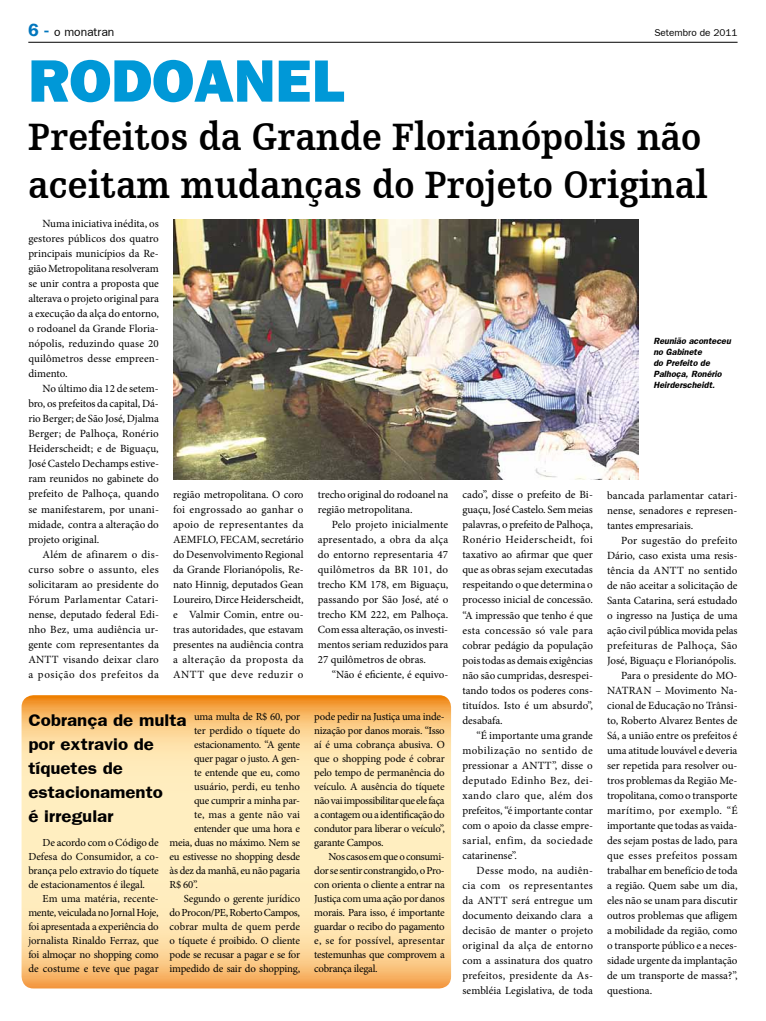
<style>
.page{position:relative;width:766px;height:1021px;background:#fff}
.page>*{position:absolute;margin:0;border:0;box-sizing:border-box;transform-origin:0 0}
.t1{font:60px "Frankfurt Gothic Heavy Plain";color:#0098d7}
.t2{font:700 40px/48px "Humanist Slabserif 712 BT";color:#000;scale:.9 1}
.t3{font:700 17px/24px "Frankfurt Gothic";color:#000;scale:1.1 1}
.t4{font:12px "Frankfurt Gothic Plain";color:#000}
.t5{font:11px/15px "Minion Pro";color:#000;text-align:justify}
.t6{font:11px "Minion Pro";letter-spacing:.03em;color:#000}
.t7{font:11px "Minion Pro";letter-spacing:.04em;color:#000}
.t8{font:11px "Minion Pro";letter-spacing:.035em;color:#000}
.t9{font:11px "Minion Pro";letter-spacing:.025em;color:#000}
.t10{font:11px "Minion Pro";letter-spacing:.02em;color:#000}
.t11{font:10.8px/14px "Minion Pro";letter-spacing:-.02em;color:#000;text-align:justify}
.t12{font:10.8px "Minion Pro";letter-spacing:.01em;color:#000}
.t13{font:10.8px "Minion Pro";color:#000}
.t14{font:10px "Frankfurt Gothic Plain";color:#000}
.t15{font:italic 700 9px/10.8px "Frankfurt Gothic";color:#000}
.s1{font-family:"Frankfurt Gothic";font-weight:700;font-size:18px;color:#0076bd}
</style>
<div class="page">
<svg style="left:22px;top:695px;width:429px;height:293px;background:#fddda4"></svg>
<hr style="left:28px;top:42px;width:709px;height:1px;background:#000">
<img style="left:173px;top:219px;width:465px;height:261px">
<p class="t4" style="left:28px;top:25px;width:87px"><span class="s1">6 -</span> o monatran</p>
<p class="t14" style="left:654px;top:26px;width:85px">Setembro de 2011</p>
<h1 class="t1" style="left:28px;top:46px;width:81px">RODOANEL</h1>
<h2 class="t2" style="left:28px;top:112px;width:756px">Prefeitos da Grande Florianópolis não aceitam mudanças do Projeto Original</h2>
<p class="t5" style="left:28px;top:216px;width:132px;text-indent:14px">Numa iniciativa inédita, os gestores públicos dos quatro principais municípios da Re&shy;gião Metropolitana resolveram se unir contra a proposta que alterava o projeto original para a execução da alça do entorno, o rodoanel da Grande Floria&shy;nópolis, reduzindo quase 20 quilômetros desse empreen&shy;dimento.</p>
<p class="t5" style="left:28px;top:381px;width:132px;text-indent:14px">No último dia 12 de setem&shy;bro, os prefeitos da capital, Dá&shy;rio Berger; de São José, Djalma Berger; de Palhoça, Ronério Heiderscheidt; e de Biguaçu, José Castelo Dechamps estive&shy;ram reunidos no gabinete do prefeito de Palhoça, quando se manifestarem, por unani&shy;midade, contra a alteração do projeto original.</p>
<p class="t5" style="left:28px;top:546px;width:132px;text-indent:14px">Além de afinarem o dis&shy;curso sobre o assunto, eles solicitaram ao presidente do Fórum Parlamentar Catari&shy;nense, deputado federal Edi&shy;nho Bez, uma audiência ur&shy;gente com representantes da ANTT visando deixar claro a posição dos prefeitos da</p>
<p class="t15" style="left:653px;top:335px;width:79px">Reunião aconteceu no Gabinete<br>do Prefeito de<br>Palhoça, Ronério<br>Heirderscheidt.</p>
<p class="t5" style="left:173px;top:487px;width:132px">região metropolitana. O coro foi engrossado ao ganhar o apoio de representantes da AEMFLO, FECAM, secretário do Desenvolvimento Regional da Grande Florianópolis, Re&shy;nato Hinnig, deputados Gean Loureiro, Dirce Heiderscheidt, e Valmir Comin, entre ou&shy;tras autoridades, que estavam presentes na audiência contra a alteração da proposta da ANTT que deve reduzir o</p>
<p class="t5" style="left:317px;top:487px;width:132px">trecho original do rodoanel na região metropolitana.</p>
<p class="t5" style="left:462px;top:487px;width:132px">cado”, disse o prefeito de Bi&shy;guaçu, José Castelo. Sem meias palavras, o prefeito de Palhoça, Ronério Heiderscheidt, foi taxativo ao afirmar que quer que as obras sejam executadas respeitando o que determina o processo inicial de concessão. “A impressão que tenho é que esta concessão só vale para cobrar pedágio da população pois todas as demais exigências não são cumpridas, desrespei&shy;tando todos os poderes cons&shy;tituídos. Isto é um absurdo”, desabafa.</p>
<p class="t5" style="left:462px;top:727px;width:132px;text-indent:14px">“É importante uma grande mobilização no sentido de pressionar a ANTT”, disse o deputado Edinho Bez, dei&shy;xando claro que, além dos prefeitos, “é importante contar com o apoio da classe empre&shy;sarial, enfim, da sociedade catarinense”.</p>
<p class="t5" style="left:462px;top:862px;width:132px;text-indent:14px">Desse modo, na audiên&shy;cia com os representantes da ANTT será entregue um documento deixando clara a decisão de manter o projeto original da alça de entorno com a assinatura dos quatro prefeitos, presidente da As&shy;sembléia Legislativa, de toda</p>
<p class="t5" style="left:607px;top:487px;width:132px">bancada parlamentar catari&shy;nense, senadores e represen&shy;tantes empresariais.</p>
<p class="t9" style="left:621px;top:532px;width:118px">Por sugestão do prefeito</p>
<p class="t5" style="left:607px;top:547px;width:132px">Dário, caso exista uma resis-</p>
<p class="t10" style="left:607px;top:562px;width:132px">tência da ANTT no sentido</p>
<p class="t5" style="left:607px;top:577px;width:132px">de não aceitar a solicitação de</p>
<p class="t5" style="left:607px;top:592px;width:132px">Santa Catarina, será estudado</p>
<p class="t5" style="left:607px;top:607px;width:132px">o ingresso na Justiça de uma</p>
<p class="t5" style="left:607px;top:622px;width:132px">ação civil pública movida pelas</p>
<p class="t6" style="left:607px;top:637px;width:132px">prefeituras de Palhoça, São</p>
<p class="t5" style="left:607px;top:652px;width:131px">José, Biguaçu e Florianópolis.</p>
<p class="t5" style="left:621px;top:667px;width:118px">Para o presidente do MO-</p>
<p class="t5" style="left:607px;top:682px;width:132px">NATRAN – Movimento Na-</p>
<p class="t5" style="left:607px;top:697px;width:132px">cional de Educação no Trânsi-</p>
<p class="t5" style="left:607px;top:712px;width:132px">to, Roberto Alvarez Bentes de</p>
<p class="t5" style="left:607px;top:727px;width:132px">Sá, a união entre os prefeitos é</p>
<p class="t5" style="left:607px;top:742px;width:132px">uma atitude louvável e deveria</p>
<p class="t5" style="left:607px;top:757px;width:132px">ser repetida para resolver ou-</p>
<p class="t5" style="left:607px;top:772px;width:132px">tros problemas da Região Me-</p>
<p class="t5" style="left:607px;top:787px;width:132px">tropolitana, como o transporte</p>
<p class="t8" style="left:607px;top:802px;width:132px">marítimo, por exemplo. “É</p>
<p class="t5" style="left:607px;top:817px;width:132px">importante que todas as vaida-</p>
<p class="t5" style="left:607px;top:832px;width:132px">des sejam postas de lado, para</p>
<p class="t7" style="left:607px;top:847px;width:132px">que esses prefeitos possam</p>
<p class="t5" style="left:607px;top:862px;width:132px">trabalhar em benefício de toda</p>
<p class="t5" style="left:607px;top:877px;width:132px">a região. Quem sabe um dia,</p>
<p class="t5" style="left:607px;top:892px;width:132px">eles não se unam para discutir</p>
<p class="t5" style="left:607px;top:907px;width:132px">outros problemas que afligem</p>
<p class="t5" style="left:607px;top:922px;width:132px">a mobilidade da região, como</p>
<p class="t5" style="left:607px;top:937px;width:132px">o transporte público e a neces-</p>
<p class="t5" style="left:607px;top:952px;width:132px">sidade urgente da implantação</p>
<p class="t5" style="left:607px;top:967px;width:132px">de um transporte de massa?”,</p>
<p class="t5" style="left:607px;top:982px;width:47px">questiona.</p>
<p class="t5" style="left:317px;top:517px;width:132px;text-indent:14px">Pelo projeto inicialmente apresentado, a obra da alça do entorno representaria 47 quilômetros da BR 101, do trecho KM 178, em Biguaçu, passando por São José, até o trecho KM 222, em Palhoça.<br>Com essa alteração, os investi&shy;mentos seriam reduzidos para 27 quilômetros de obras.</p>
<p class="t5" style="left:332px;top:667px;width:118px">“Não é eficiente, é equivo-</p>
<p class="t11" style="left:314px;top:710px;width:132px">pode pedir na Justiça uma inde&shy;nização por danos morais. “Isso aí é uma cobrança abusiva. O que o shopping pode é cobrar pelo tempo de permanência do veículo. A ausência do tíquete não vai impossibilitar que ele faça a contagem ou a identificação do condutor para liberar o veículo”, garante Campos.</p>
<p class="t11" style="left:314px;top:850px;width:132px;text-indent:14px">Nos casos em que o consumi&shy;dor se sentir constrangido, o Pro&shy;con orienta o cliente a entrar na Justiça com uma ação por danos morais. Para isso, é importante guardar o recibo do pagamento e, se for possível, apresentar testemunhas que comprovem a cobrança ilegal.</p>
<h3 class="t3" style="left:28px;top:707px;width:145px">Cobrança de multa por extravio de tíquetes de estacionamento<br>é irregular</h3>
<p class="t11" style="left:194px;top:710px;width:107px">uma multa de R$ 60, por</p>
<p class="t11" style="left:194px;top:724px;width:108px">ter perdido o tíquete do</p>
<p class="t11" style="left:194px;top:738px;width:108px">estacionamento. “A gente</p>
<p class="t11" style="left:194px;top:752px;width:107px">quer pagar o justo. A gen-</p>
<p class="t11" style="left:194px;top:766px;width:107px">te entende que eu, como</p>
<p class="t13" style="left:194px;top:779px;width:107px">usuário, perdi, eu tenho</p>
<p class="t11" style="left:194px;top:794px;width:107px">que cumprir a minha par-</p>
<p class="t12" style="left:194px;top:807px;width:107px">te, mas a gente não vai</p>
<p class="t11" style="left:194px;top:822px;width:107px">entender que uma hora e</p>
<p class="t11" style="left:169px;top:836px;width:132px">meia, duas no máximo. Nem se</p>
<p class="t11" style="left:169px;top:850px;width:132px">eu estivesse no shopping desde</p>
<p class="t11" style="left:169px;top:864px;width:132px">às dez da manhã, eu não pagaria</p>
<p class="t11" style="left:169px;top:878px;width:30px">R$ 60”.</p>
<p class="t11" style="left:184px;top:892px;width:118px">Segundo o gerente jurídico</p>
<p class="t11" style="left:169px;top:906px;width:132px">do Procon/PE, Roberto Campos,</p>
<p class="t12" style="left:169px;top:919px;width:132px">cobrar multa de quem perde</p>
<p class="t11" style="left:169px;top:934px;width:132px">o tíquete é proibido. O cliente</p>
<p class="t11" style="left:169px;top:948px;width:132px">pode se recusar a pagar e se for</p>
<p class="t11" style="left:169px;top:962px;width:132px">impedido de sair do shopping,</p>
<p class="t11" style="left:28px;top:835px;width:132px;text-indent:14px">De acordo com o Código de Defesa do Consumidor, a co&shy;brança pelo extravio do tíquete de estacionamentos é ilegal.</p>
<p class="t11" style="left:28px;top:891px;width:132px;text-indent:14px">Em uma matéria, recente&shy;mente, veiculada no Jornal Hoje, foi apresentada a experiência do jornalista Rinaldo Ferraz, que foi almoçar no shopping como de costume e teve que pagar</p>
</div>
